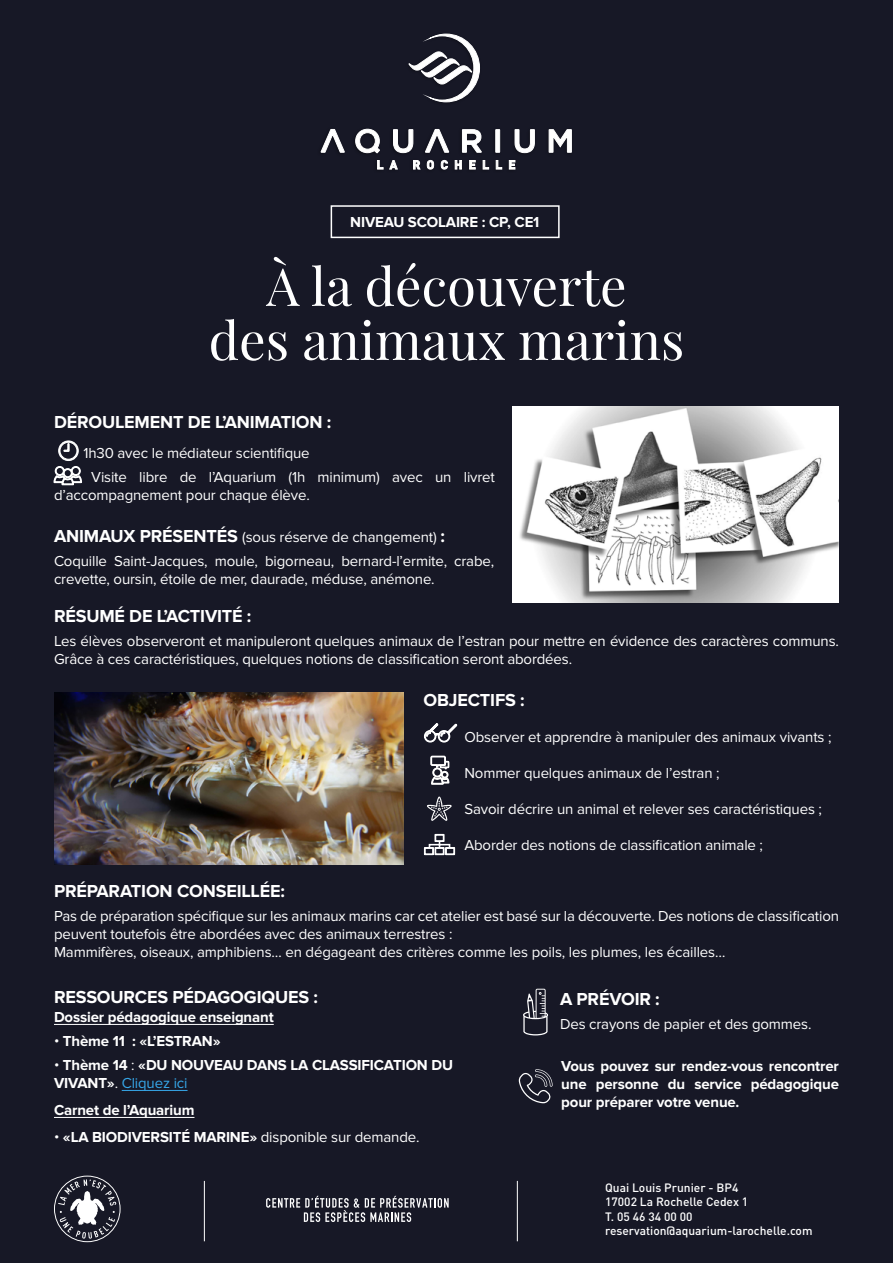
<style>
.page{position:relative;width:893px;height:1263px;background:#171826}
.page>*{position:absolute;margin:0;border:0;box-sizing:border-box;transform-origin:0 0}
.t1{font:52.5px "Playfair Display";color:#fff}
.t2{font:700 18px "Proxima Nova";letter-spacing:-.01em;color:#fff}
.t3{font:15px/18px "Proxima Nova";letter-spacing:-.01em;color:#fff}
.t4{font:700 15px/18px "Proxima Nova";letter-spacing:-.01em;color:#fff;text-align:justify}
.t5{font:500 12px/14.4px "DIN Pro";color:#fff}
.s1{font-weight:700;font-size:18px}
.s2{font-weight:400}
.s3{font-weight:400;color:#36a7e9}
.s4{font-weight:700}
</style>
<div class="page">
<hr style="left:54px;top:1024px;width:220px;height:1px;background:#fff">
<hr style="left:122px;top:1090px;width:66px;height:1px;background:#36a7e9">
<hr style="left:54px;top:1117px;width:140px;height:1px;background:#fff">
<svg style="left:509px;top:160px;width:6px;height:9px"></svg>
<svg style="left:496px;top:160px;width:6px;height:9px"></svg>
<svg style="left:483px;top:160px;width:6px;height:9px"></svg>
<svg style="left:469px;top:160px;width:6px;height:9px"></svg>
<svg style="left:455px;top:160px;width:7px;height:9px"></svg>
<svg style="left:441px;top:160px;width:7px;height:9px"></svg>
<svg style="left:427px;top:160px;width:7px;height:9px"></svg>
<svg style="left:413px;top:160px;width:7px;height:9px"></svg>
<svg style="left:390px;top:160px;width:7px;height:9px"></svg>
<svg style="left:377px;top:160px;width:6px;height:9px"></svg>
<svg style="left:549px;top:129px;width:23px;height:23px"></svg>
<svg style="left:515px;top:129px;width:20px;height:24px"></svg>
<div style="left:496px;top:130px;width:4px;height:22px;border:1px solid #fff"></div>
<svg style="left:462px;top:129px;width:19px;height:23px"></svg>
<svg style="left:425px;top:129px;width:24px;height:23px"></svg>
<svg style="left:393px;top:129px;width:20px;height:24px"></svg>
<svg style="left:355px;top:129px;width:24px;height:24px"></svg>
<svg style="left:321px;top:129px;width:23px;height:23px"></svg>
<svg style="left:409px;top:34px;width:71px;height:68px"></svg>
<svg style="left:54px;top:441px;width:28px;height:44px"></svg>
<img style="left:513px;top:406px;width:326px;height:197px">
<svg style="left:424px;top:723px;width:33px;height:20px"></svg>
<svg style="left:424px;top:834px;width:31px;height:21px"></svg>
<svg style="left:430px;top:756px;width:19px;height:29px"></svg>
<img style="left:54px;top:692px;width:350px;height:172px">
<svg style="left:427px;top:797px;width:25px;height:24px"></svg>
<svg style="left:523px;top:989px;width:25px;height:46px"></svg>
<svg style="left:518px;top:1069px;width:35px;height:34px"></svg>
<svg style="left:266px;top:1196px;width:183px;height:26px"></svg>
<hr style="left:204px;top:1181px;width:1px;height:60px;background:#fff">
<hr style="left:517px;top:1181px;width:1px;height:60px;background:#fff">
<svg style="left:54px;top:1175px;width:67px;height:67px"></svg>
<div style="left:331px;top:205px;width:229px;height:33px;border:2px solid #fff"></div>
<p class="t4" style="left:350px;top:213px;width:191px">NIVEAU SCOLAIRE : CP, CE1</p>
<h1 class="t1" style="left:266px;top:253px;width:362px">À la découverte</h1>
<h1 class="t1" style="left:209px;top:308px;width:477px">des animaux marins</h1>
<p class="t2" style="left:54px;top:411px;width:279px">DÉROULEMENT DE L’ANIMATION :</p>
<p class="t3" style="left:91px;top:441px;width:405px;line-height:24px;text-indent:-8px">1h30 avec le médiateur scientifique<br>Visite libre de l’Aquarium (1h minimum) avec un livret</p>
<p class="t3" style="left:54px;top:486px;width:257px">d’accompagnement pour chaque élève.</p>
<p class="t3" style="left:54px;top:525px;width:442px;line-height:24px"><span class="s1">ANIMAUX PRÉSENTÉS</span> (sous réserve de changement) <span class="s1">:<br></span>Coquille Saint-Jacques, moule, bigorneau, bernard-l’ermite, crabe,</p>
<p class="t3" style="left:54px;top:570px;width:382px">crevette, oursin, étoile de mer, daurade, méduse, anémone.</p>
<p class="t2" style="left:54px;top:605px;width:199px">RÉSUMÉ DE L’ACTIVITÉ :</p>
<p class="t3" style="left:54px;top:632px;width:786px">Les élèves observeront et manipuleront quelques animaux de l’estran pour mettre en évidence des caractères communs.<br>Grâce à ces caractéristiques, quelques notions de classification seront abordées.</p>
<p class="t2" style="left:423px;top:690px;width:103px">OBJECTIFS :</p>
<p class="t3" style="left:464px;top:729px;width:369px">Observer et apprendre à manipuler des animaux vivants ;</p>
<p class="t3" style="left:464px;top:765px;width:257px">Nommer quelques animaux de l’estran ;</p>
<p class="t3" style="left:464px;top:801px;width:359px">Savoir décrire un animal et relever ses caractéristiques ;</p>
<p class="t3" style="left:464px;top:837px;width:300px">Aborder des notions de classification animale ;</p>
<p class="t2" style="left:54px;top:881px;width:233px">PRÉPARATION CONSEILLÉE:</p>
<p class="t3" style="left:54px;top:908px;width:786px">Pas de préparation spécifique sur les animaux marins car cet atelier est basé sur la découverte. Des notions de classification peuvent toutefois être abordées avec des animaux terrestres :<br>Mammifères, oiseaux, amphibiens… en dégageant des critères comme les poils, les plumes, les écailles…</p>
<p class="t2" style="left:54px;top:986px;width:265px">RESSOURCES PÉDAGOGIQUES :</p>
<p class="t4" style="left:54px;top:1009px;width:221px">Dossier pédagogique enseignant</p>
<p class="t4" style="left:54px;top:1033px;width:168px"><span class="s2">•</span> Thème 11 : «L’ESTRAN»</p>
<p class="t4" style="left:54px;top:1057px;width:401px"><span class="s2">•</span> Thème 14 <span class="s2">:</span> «DU NOUVEAU DANS LA CLASSIFICATION DU<br>VIVANT»<span class="s2">.</span> <span class="s3">Cliquez ici</span></p>
<p class="t4" style="left:54px;top:1102px;width:142px">Carnet de l’Aquarium</p>
<p class="t3" style="left:54px;top:1129px;width:367px">• <span class="s4">«LA BIODIVERSITÉ MARINE»</span> disponible sur demande.</p>
<p class="t2" style="left:560px;top:988px;width:101px">A PRÉVOIR :</p>
<p class="t3" style="left:560px;top:1015px;width:253px">Des crayons de papier et des gommes.</p>
<p class="t4" style="left:561px;top:1057px;width:279px">Vous pouvez sur rendez-vous rencontrer une personne du service pédagogique pour préparer votre venue.</p>
<p class="t5" style="left:605px;top:1180px;width:209px">Quai Louis Prunier - BP4<br>17002 La Rochelle Cedex 1<br>T. 05 46 34 00 00 reservation@aquarium-larochelle.com</p>
</div>
